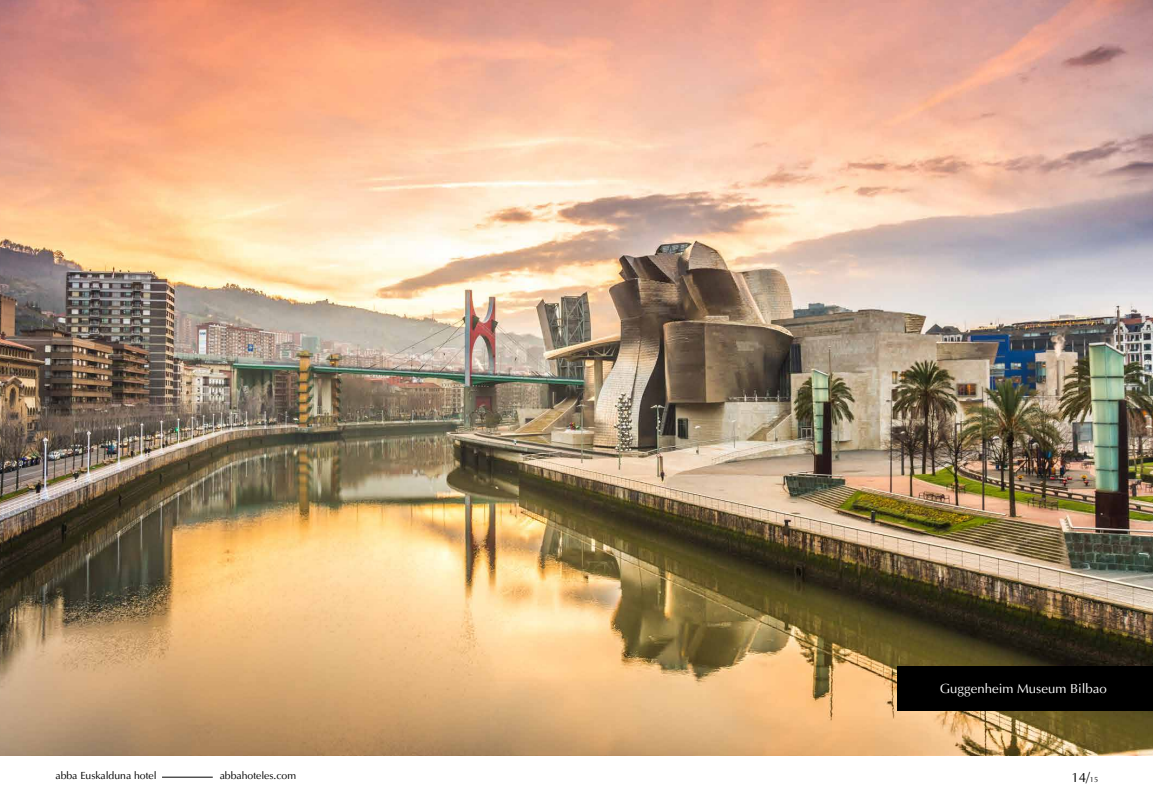
<style>
.page{position:relative;width:1153px;height:810px;background:#fff}
.page>*{position:absolute;margin:0;border:0;box-sizing:border-box;transform-origin:0 0}
.t1{font:13.5px "Ottawa Plain";color:#000}
.t2{font:13.27px "Ottawa Plain";color:#fff}
.t3{font:10.5px "Ottawa Plain";letter-spacing:-.005em;color:#000}
.s1{font-size:7.5px}
</style>
<div class="page">
<img style="left:0;top:0;width:1153px;height:756px">
<div style="left:898px;top:667px;width:255px;height:44px;background:#000"></div>
<hr style="left:162px;top:777px;width:51px;height:1px;background:#000">
<p class="t3" style="left:56px;top:770px;width:103px">abba Euskalduna hotel</p>
<p class="t3" style="left:220px;top:770px;width:78px">abbahoteles.com</p>
<p class="t2" style="left:940px;top:681px;width:169px">Guggenheim Museum Bilbao</p>
<p class="t1" style="left:1071px;top:769px;width:28px">14/<span class="s1">15</span></p>
</div>
